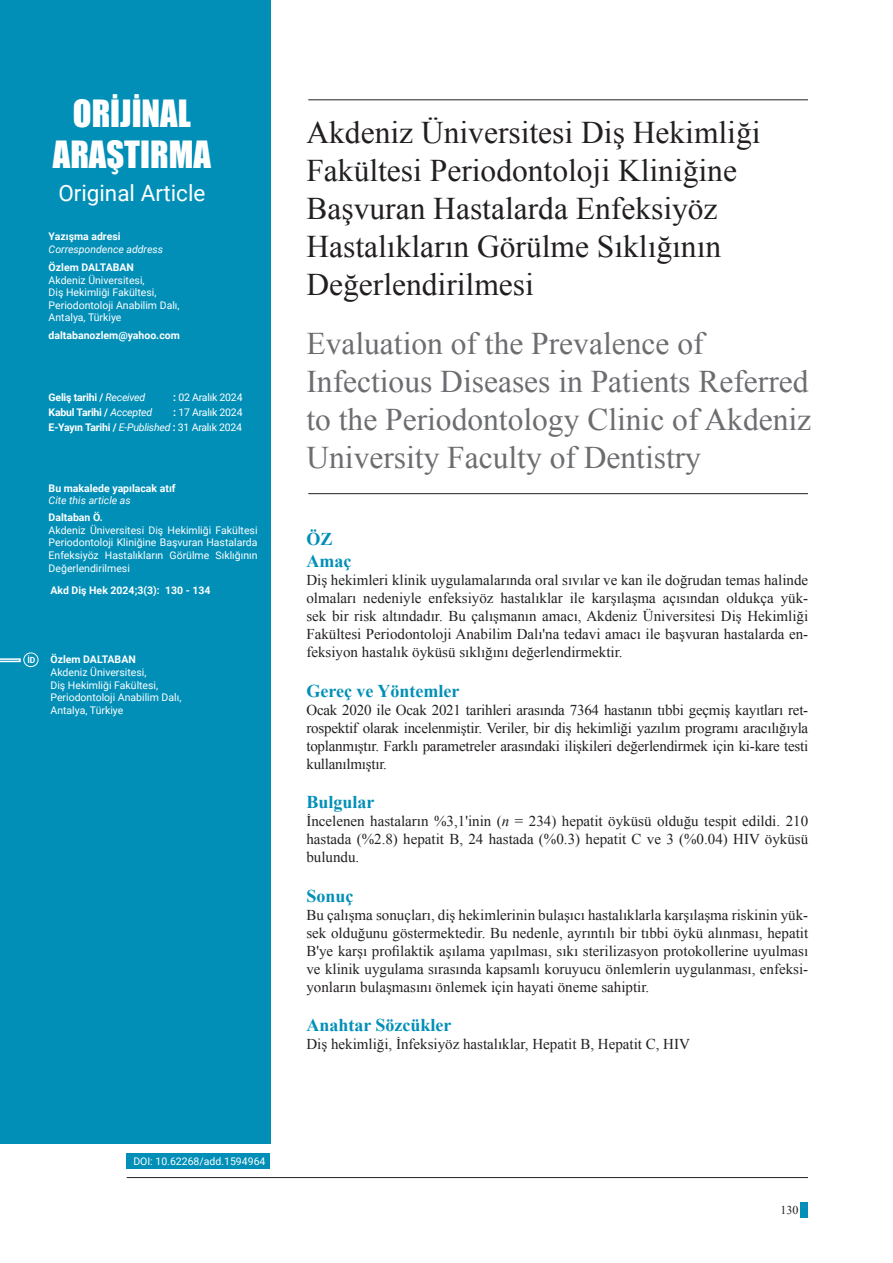
<style>
.page{position:relative;width:893px;height:1263px;background:#fff}
.page>*{position:absolute;margin:0;border:0;box-sizing:border-box;transform-origin:0 0}
.t1{font:34.5px/41.4px "Impact";color:#fff;text-align:center}
.t2{font:31.5px/37.8px "Times New Roman";color:#231f20}
.t3{font:31.5px/37.8px "Times New Roman";color:#6c6d70;text-align:justify}
.t4{font:22.5px "Roboto";color:#fff}
.t5{font:700 18px "Times New Roman";color:#018fb8}
.t6{font:15px/18px "Times New Roman";color:#231f20;text-align:justify}
.t7{font:12px "Times New Roman";color:#231f20}
.t8{font:10.5px/12.6px "Roboto";color:#fff;text-align:justify}
.t9{font:700 10.5px "Roboto";color:#fff}
.t10{font:700 10.5px "Roboto";letter-spacing:-.02em;color:#fff}
.t11{font:italic 10.5px "Roboto";color:#fff}
.t12{font:10.5px "Roboto";letter-spacing:-.02em;color:#fff}
.t13{font:700 8.55px "Roboto";color:#fff}
.s1{font-weight:400;font-style:italic}
.s2{font-weight:700}
.s3{font-weight:400}
.s4{font-style:italic}
</style>
<div class="page">
<div style="left:800px;top:1202px;width:8px;height:16px;background:#018fb8"></div>
<hr style="left:308px;top:99px;width:500px;height:1px;background:#231f20">
<hr style="left:308px;top:493px;width:500px;height:1px;background:#231f20">
<hr style="left:127px;top:1177px;width:681px;height:1px;background:#231f20">
<div style="left:0;top:0;width:270px;height:1144px;background:#018fb8"></div>
<div style="left:127px;top:1153px;width:143px;height:16px;background:#018fb8"></div>
<div style="left:0;top:658px;width:21px;height:4px;border:2px solid #fff"></div>
<div style="left:24px;top:653px;width:14px;height:14px;border:1px solid #fff;border-radius:50%"></div>
<h1 class="t1" style="left:53px;top:92px;width:160px">ORİJİNAL<br>ARAŞTIRMA</h1>
<h3 class="t4" style="left:58px;top:178px;width:149px">Original Article</h3>
<p class="t9" style="left:49px;top:229px;width:73px">Yazışma adresi</p>
<p class="t11" style="left:49px;top:242px;width:116px">Correspondence address</p>
<p class="t9" style="left:49px;top:260px;width:87px">Özlem DALTABAN</p>
<p class="t8" style="left:49px;top:273px;width:97px">Akdeniz Üniversitesi,</p>
<p class="t8" style="left:49px;top:286px;width:109px">Diş Hekimliği Fakültesi,</p>
<p class="t8" style="left:49px;top:298px;width:132px">Periodontoloji Anabilim Dalı,</p>
<p class="t8" style="left:49px;top:311px;width:74px">Antalya, Türkiye</p>
<p class="t9" style="left:49px;top:328px;width:133px">daltabanozlem@yahoo.com</p>
<p class="t10" style="left:49px;top:390px;width:98px">Geliş tarihi / <span class="s1">Received</span></p>
<p class="t12" style="left:173px;top:390px;width:71px"><span class="s2">:</span> 02 Aralık 2024</p>
<p class="t10" style="left:49px;top:405px;width:105px">Kabul Tarihi / <span class="s1">Accepted</span></p>
<p class="t12" style="left:173px;top:405px;width:71px"><span class="s2">:</span> 17 Aralık 2024</p>
<p class="t10" style="left:49px;top:420px;width:195px">E-Yayın Tarihi / <span class="s1">E-Published</span> : <span class="s3">31 Aralık 2024</span></p>
<p class="t9" style="left:49px;top:481px;width:128px">Bu makalede yapılacak atıf</p>
<p class="t11" style="left:49px;top:493px;width:84px">Cite this article as</p>
<p class="t9" style="left:49px;top:510px;width:56px">Daltaban Ö.</p>
<p class="t8" style="left:49px;top:523px;width:210px">Akdeniz Üniversitesi Diş Hekimliği Fakültesi Periodontoloji Kliniğine Başvuran Hastalarda Enfeksiyöz Hastalıkların Görülme Sıklığının Değerlendirilmesi</p>
<p class="t9" style="left:51px;top:583px;width:162px">Akd Diş Hek 2024;3(3): 130 - 134</p>
<p class="t13" style="left:27px;top:654px;width:10px">İD</p>
<p class="t9" style="left:51px;top:652px;width:87px">Özlem DALTABAN</p>
<p class="t8" style="left:51px;top:665px;width:97px">Akdeniz Üniversitesi,</p>
<p class="t8" style="left:51px;top:678px;width:109px">Diş Hekimliği Fakültesi,</p>
<p class="t8" style="left:51px;top:691px;width:132px">Periodontoloji Anabilim Dalı,</p>
<p class="t8" style="left:51px;top:703px;width:74px">Antalya, Türkiye</p>
<p class="t2" style="left:306px;top:113px;width:456px">Akdeniz Üniversitesi Diş Hekimliği<br>Fakültesi Periodontoloji Kliniğine</p>
<p class="t2" style="left:306px;top:189px;width:416px">Başvuran Hastalarda Enfeksiyöz<br>Hastalıkların Görülme Sıklığının</p>
<p class="t2" style="left:306px;top:265px;width:229px">Değerlendirilmesi</p>
<p class="t3" style="left:306px;top:324px;width:399px">Evaluation of the Prevalence of</p>
<p class="t3" style="left:306px;top:362px;width:506px">Infectious Diseases in Patients Referred to the Periodontology Clinic of Akdeniz University Faculty of Dentistry</p>
<p class="t5" style="left:306px;top:527px;width:28px">ÖZ</p>
<p class="t5" style="left:306px;top:548px;width:46px">Amaç</p>
<p class="t6" style="left:306px;top:571px;width:503px">Diş hekimleri klinik uygulamalarında oral sıvılar ve kan ile doğrudan temas halinde olmaları nedeniyle enfeksiyöz hastalıklar ile karşılaşma açısından oldukça yük&shy;sek bir risk altındadır. Bu çalışmanın amacı, Akdeniz Üniversitesi Diş Hekimliği Fakültesi Periodontoloji Anabilim Dalı'na tedavi amacı ile başvuran hastalarda en&shy;feksiyon hastalık öyküsü sıklığını değerlendirmektir.</p>
<p class="t5" style="left:306px;top:678px;width:154px">Gereç ve Yöntemler</p>
<p class="t6" style="left:306px;top:700px;width:503px">Ocak 2020 ile Ocak 2021 tarihleri arasında 7364 hastanın tıbbi geçmiş kayıtları ret&shy;rospektif olarak incelenmiştir. Veriler, bir diş hekimliği yazılım programı aracılığıyla toplanmıştır. Farklı parametreler arasındaki ilişkileri değerlendirmek için ki-kare testi kullanılmıştır.</p>
<p class="t5" style="left:306px;top:790px;width:70px">Bulgular</p>
<p class="t6" style="left:306px;top:812px;width:503px">İncelenen hastaların %3,1'inin (<span class="s4">n</span> = 234) hepatit öyküsü olduğu tespit edildi. 210 hastada (%2.8) hepatit B, 24 hastada (%0.3) hepatit C ve 3 (%0.04) HIV öyküsü bulundu.</p>
<p class="t5" style="left:306px;top:883px;width:49px">Sonuç</p>
<p class="t6" style="left:306px;top:905px;width:503px">Bu çalışma sonuçları, diş hekimlerinin bulaşıcı hastalıklarla karşılaşma riskinin yük&shy;sek olduğunu göstermektedir. Bu nedenle, ayrıntılı bir tıbbi öykü alınması, hepatit B'ye karşı profilaktik aşılama yapılması, sıkı sterilizasyon protokollerine uyulması ve klinik uygulama sırasında kapsamlı koruyucu önlemlerin uygulanması, enfeksi&shy;yonların bulaşmasını önlemek için hayati öneme sahiptir.</p>
<p class="t5" style="left:306px;top:1013px;width:147px">Anahtar Sözcükler</p>
<p class="t6" style="left:306px;top:1035px;width:385px">Diş hekimliği, İnfeksiyöz hastalıklar, Hepatit B, Hepatit C, HIV</p>
<p class="t8" style="left:133px;top:1154px;width:134px">DOI: 10.62268/add.1594964</p>
<p class="t7" style="left:780px;top:1202px;width:19px">130</p>
</div>
